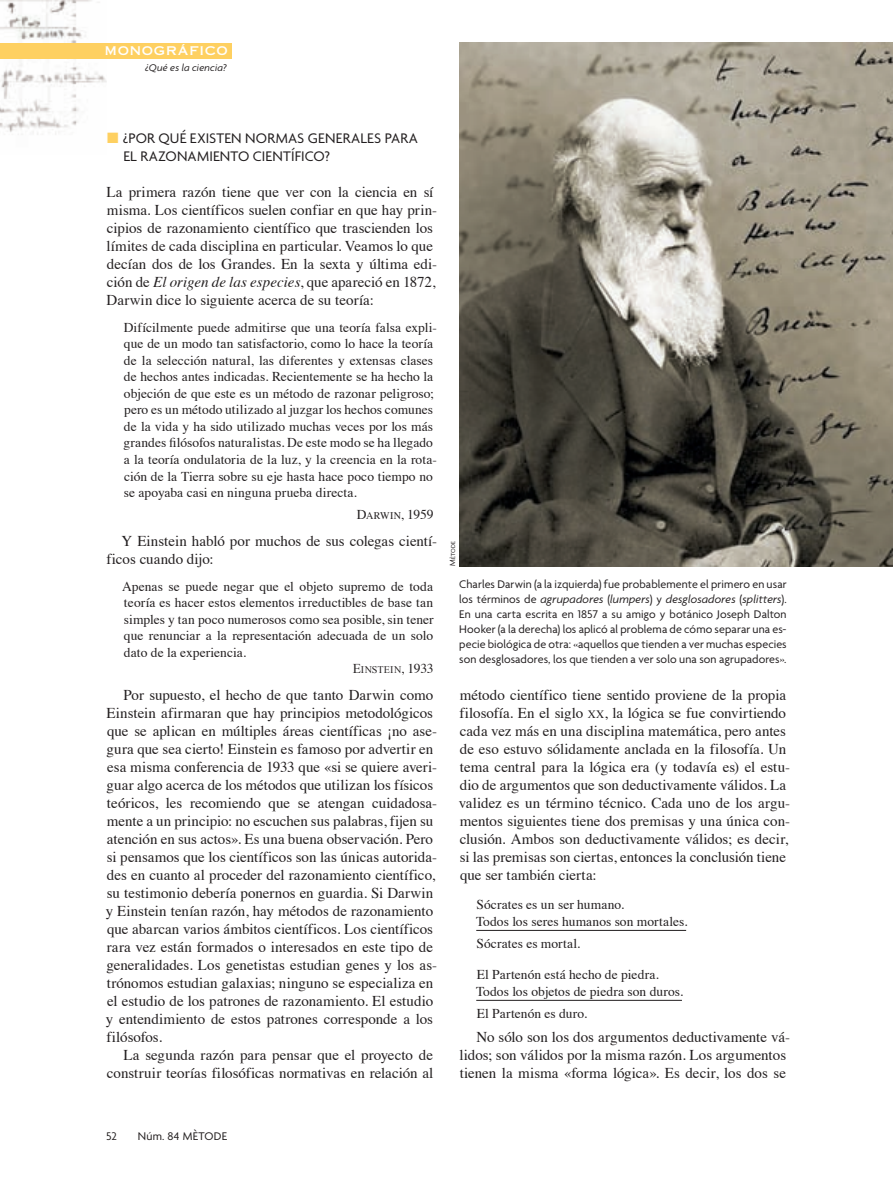
<style>
.page{position:relative;width:893px;height:1191px;background:#fff}
.page>*{position:absolute;margin:0;border:0;box-sizing:border-box;transform-origin:0 0}
.t1{font:15px/18px "Times";color:#231f20}
.t2{font:15px/18px "Agenda";letter-spacing:.01em;color:#231f20}
.t3{font:13.5px/16.5px "Times";letter-spacing:.005em;color:#231f20}
.t4{font:12px/15px "Agenda";letter-spacing:.01em;color:#231f20;text-align:justify}
.t5{font:12px "Copperplate Thirty One AB";letter-spacing:.06em;color:#fff}
.t6{font:italic 10.5px "Agenda";letter-spacing:.015em;color:#231f20}
.t7{font:10.2px "Times New Roman";letter-spacing:.015em;color:#231f20}
.t8{font:6.15px "Agenda";letter-spacing:.035em;color:#231f20}
.s1{color:#fed061}
.s2{font-style:italic}
.s3{font-size:10.2px}
.s4{font-size:13.5px}
.s5{font-family:"Times";font-size:13.5px}
.s6{font-size:8.25px}
.s7{font-size:11.25px}
</style>
<div class="page">
<img style="left:0;top:0;width:106px;height:135px">
<hr style="left:476px;top:930px;width:210px;height:1px;background:#231f20">
<hr style="left:476px;top:1000px;width:206px;height:1px;background:#231f20">
<div style="left:0;top:43px;width:232px;height:15px;background:#fed061"></div>
<img style="left:459px;top:43px;width:434px;height:523px">
<p class="t5" style="left:105px;top:44px;width:124px">MONOGRÁFICO</p>
<p class="t6" style="left:145px;top:63px;width:83px">¿Qué es la ciencia?</p>
<p class="t2" style="left:123px;top:131px;width:296px;text-indent:-16px"><span class="s1">■</span> ¿POR QUÉ EXISTEN NORMAS GENERALES PARA<br>EL RAZONAMIENTO CIENTÍFICO?</p>
<p class="t1" style="left:106px;top:184px;width:332px">La primera razón tiene que ver con la ciencia en sí misma. Los científicos suelen confiar en que hay prin&shy;cipios de razonamiento científico que trascienden los límites de cada disciplina en particular. Veamos lo que decían dos de los Grandes. En la sexta y última edi&shy;ción de <span class="s2">El origen de las especies</span>, que apareció en 1872, Darwin dice lo siguiente acerca de su teoría:</p>
<p class="t3" style="left:124px;top:320px;width:315px">Difícilmente puede admitirse que una teoría falsa expli&shy;que de un modo tan satisfactorio, como lo hace la teoría de la selección natural, las diferentes y extensas clases de hechos antes indicadas. Recientemente se ha hecho la objeción de que este es un método de razonar peligroso; pero es un método utilizado al juzgar los hechos comunes de la vida y ha sido utilizado muchas veces por los más grandes filósofos naturalistas. De este modo se ha llegado a la teoría ondulatoria de la luz, y la creencia en la rota&shy;ción de la Tierra sobre su eje hasta hace poco tiempo no se apoyaba casi en ninguna prueba directa.</p>
<p class="t3" style="left:357px;top:507px;width:78px">D<span class="s3">ARWIN</span>, 1959</p>
<p class="t1" style="left:107px;top:533px;width:332px;text-indent:15px">Y Einstein habló por muchos de sus colegas cientí&shy;ficos cuando dijo:</p>
<p class="t3" style="left:122px;top:579px;width:313px;text-align:justify">Apenas se puede negar que el objeto supremo de toda teoría es hacer estos elementos irreductibles de base tan simples y tan poco numerosos como sea posible, sin tener que renunciar a la representación adecuada de un solo dato de la experiencia.</p>
<p class="t7" style="left:353px;top:664px;width:82px"><span class="s4">E</span>INSTEIN<span class="s5">, 1933</span></p>
<p class="t1" style="left:106px;top:687px;width:333px;text-indent:18px">Por supuesto, el hecho de que tanto Darwin como Einstein afirmaran que hay principios metodológicos que se aplican en múltiples áreas científicas ¡no ase&shy;gura que sea cierto! Einstein es famoso por advertir en esa misma conferencia de 1933 que «si se quiere averi&shy;guar algo acerca de los métodos que utilizan los físicos teóricos, les recomiendo que se atengan cuidadosa&shy;mente a un principio: no escuchen sus palabras, fijen su atención en sus actos». Es una buena observación. Pero si pensamos que los científicos son las únicas autorida&shy;des en cuanto al proceder del razonamiento científico, su testimonio debería ponernos en guardia. Si Darwin y Einstein tenían razón, hay métodos de razonamiento que abarcan varios ámbitos científicos. Los científicos rara vez están formados o interesados en este tipo de generalidades. Los genetistas estudian genes y los as&shy;trónomos estudian galaxias; ninguno se especializa en el estudio de los patrones de razonamiento. El estudio y entendimiento de estos patrones corresponde a los filósofos.</p>
<p class="t1" style="left:107px;top:1047px;width:328px;text-align:right">La segunda razón para pensar que el proyecto de construir teorías filosóficas normativas en relación al</p>
<p class="t8" style="left:451px;top:566px;width:27px;rotate:-90deg"><span class="s6">M</span>ÈTODE</p>
<p class="t4" style="left:459px;top:577px;width:329px">Charles Darwin (a la izquierda) fue probablemente el primero en usar los términos de <span class="s2">agrupadores</span> (<span class="s2">lumpers</span>) y <span class="s2">desglosadores</span> (<span class="s2">splitters</span>).<br>En una carta escrita en 1857 a su amigo y botánico Joseph Dalton Hooker (a la derecha) los aplicó al problema de cómo separar una es&shy;pecie biológica de otra: «aquellos que tienden a ver muchas especies son desglosadores, los que tienden a ver solo una son agrupadores».</p>
<p class="t1" style="left:459px;top:687px;width:333px">método científico tiene sentido proviene de la propia filosofía. En el siglo <span class="s7">XX</span>, la lógica se fue convirtiendo cada vez más en una disciplina matemática, pero antes de eso estuvo sólidamente anclada en la filosofía. Un tema central para la lógica era (y todavía es) el estu&shy;dio de argumentos que son deductivamente válidos. La validez es un término técnico. Cada uno de los argu&shy;mentos siguientes tiene dos premisas y una única con&shy;clusión. Ambos son deductivamente válidos; es decir, si las premisas son ciertas, entonces la conclusión tiene que ser también cierta:</p>
<p class="t3" style="left:476px;top:897px;width:213px">Sócrates es un ser humano.<br>Todos los seres humanos son mortales.</p>
<p class="t3" style="left:476px;top:936px;width:105px">Sócrates es mortal.</p>
<p class="t3" style="left:476px;top:967px;width:209px">El Partenón está hecho de piedra.<br>Todos los objetos de piedra son duros.</p>
<p class="t3" style="left:477px;top:1006px;width:112px">El Partenón es duro.</p>
<p class="t1" style="left:459px;top:1029px;width:332px;text-indent:17px">No sólo son los dos argumentos deductivamente vá&shy;lidos; son válidos por la misma razón. Los argumentos tienen la misma «forma lógica»<span class="s2">.</span> Es decir, los dos se</p>
<p class="t4" style="left:106px;top:1129px;width:12px">52</p>
<p class="t4" style="left:138px;top:1129px;width:91px">Núm. 84 MÈTODE</p>
</div>
